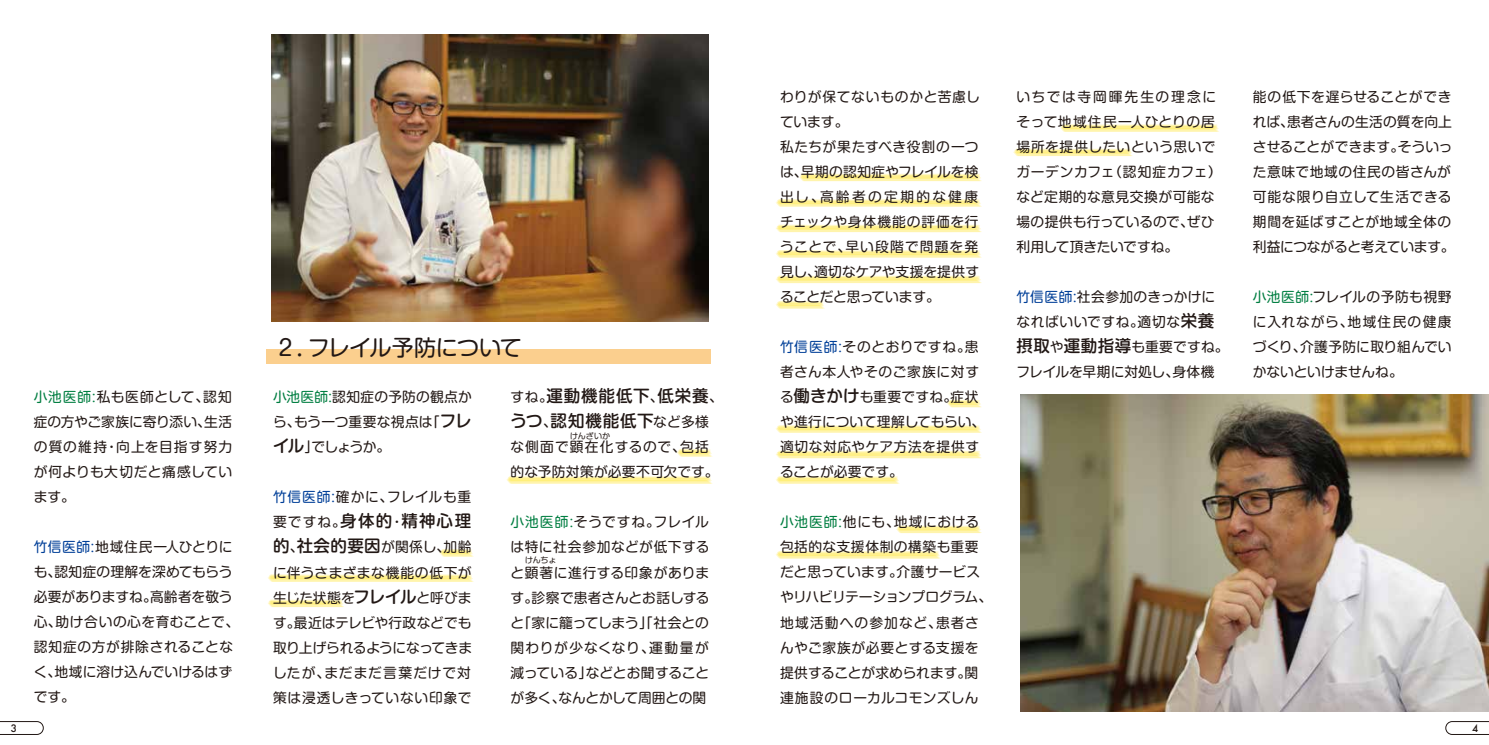
<style>
.page{position:relative;width:1489px;height:745px;background:#fff}
.page>*{position:absolute;margin:0;border:0;box-sizing:border-box;transform-origin:0 0}
.t1{font:22.12px "Shin M Go Pro";letter-spacing:-.02em;color:#221815}
.t2{font:500 16.5px/25px "Shin M Go Pro";letter-spacing:.055em;color:#221815}
.t3{font:13.75px/25px "Shin M Go Pro";letter-spacing:.02em;color:#221815}
.t4{font:13.75px "Shin M Go Pro";letter-spacing:.045em;color:#221815}
.t5{font:500 10px "Futura";color:#221815}
.t6{font:8px "Shin M Go Pro";letter-spacing:-.02em;color:#221815}
.s1{color:#007e41}
.s2{color:#003f98}
.s3{font-weight:500;font-size:16.5px}
.s4{font-weight:400;font-size:13.75px}
</style>
<div class="page">
<svg style="left:0;top:721px;width:44px;height:14px"></svg>
<svg style="left:1445px;top:721px;width:43px;height:14px"></svg>
<div style="left:266px;top:349px;width:444px;height:14px;background:#fbcf8e"></div>
<img style="left:272px;top:34px;width:436px;height:287px">
<img style="left:1020px;top:394px;width:468px;height:316px">
<svg style="left:268px;top:574px;width:205px;height:7px"></svg>
<svg style="left:506px;top:476px;width:206px;height:7px"></svg>
<svg style="left:799px;top:173px;width:182px;height:8px"></svg>
<svg style="left:776px;top:199px;width:205px;height:8px"></svg>
<svg style="left:776px;top:224px;width:205px;height:8px"></svg>
<svg style="left:776px;top:250px;width:205px;height:7px"></svg>
<svg style="left:776px;top:275px;width:205px;height:8px"></svg>
<svg style="left:947px;top:399px;width:34px;height:8px"></svg>
<svg style="left:776px;top:425px;width:205px;height:7px"></svg>
<svg style="left:776px;top:450px;width:205px;height:8px"></svg>
<svg style="left:1060px;top:124px;width:159px;height:8px"></svg>
<svg style="left:1013px;top:148px;width:119px;height:8px"></svg>
<svg style="left:896px;top:525px;width:85px;height:8px"></svg>
<svg style="left:776px;top:551px;width:164px;height:7px"></svg>
<svg style="left:776px;top:476px;width:123px;height:7px"></svg>
<svg style="left:776px;top:301px;width:48px;height:7px"></svg>
<svg style="left:677px;top:449px;width:35px;height:7px"></svg>
<svg style="left:439px;top:549px;width:34px;height:7px"></svg>
<svg style="left:268px;top:599px;width:75px;height:7px"></svg>
<p class="t3" style="left:34px;top:382px;width:200px;text-align:justify"><span class="s1">小池医師:</span>私も医師として、認知症の方やご家族に寄り添い、生活の質の維持・向上を目指す努力が何よりも大切だと痛感しています。</p>
<p class="t3" style="left:34px;top:532px;width:207px"><span class="s2">竹信医師:</span>地域住民一人ひとりにも、認知症の理解を深めてもらう必要がありますね。高齢者を敬う心、助け合いの心を育むことで、認知症の方が排除されることなく、地域に溶け込んでいけるはずです。</p>
<h1 class="t1" style="left:274px;top:330px;width:249px">２．フレイル予防について</h1>
<p class="t3" style="left:273px;top:382px;width:200px;text-align:justify"><span class="s1">小池医師:</span>認知症の予防の観点から、もう一つ重要な視点は「<span class="s3">フレイル</span>」でしょうか。</p>
<p class="t4" style="left:273px;top:486px;width:200px"><span class="s2">竹信医師:</span>確かに、フレイルも重</p>
<p class="t2" style="left:273px;top:506px;width:200px"><span class="s4">要ですね。</span>身体的<span class="s4">・</span>精神心理</p>
<p class="t3" style="left:273px;top:532px;width:201px;text-align:justify"><span class="s3">的</span>、<span class="s3">社会的要因</span>が関係し、加齢に伴うさまざまな機能の低下が生じた状態を<span class="s3">フレイル</span>と呼びます。最近はテレビや行政などでも取り上げられるようになってきましたが、まだまだ言葉だけで対策は浸透しきっていない印象で</p>
<p class="t2" style="left:510px;top:381px;width:214px"><span class="s4">すね。</span>運動機能低下<span class="s4">、</span>低栄養<span class="s4">、</span>うつ<span class="s4">、</span>認知機能低下<span class="s4">など多様</span></p>
<p class="t3" style="left:510px;top:432px;width:210px">な側面で顕在化するので、包括的な予防対策が必要不可欠です。</p>
<p class="t3" style="left:510px;top:507px;width:200px;text-align:justify"><span class="s1">小池医師:</span>そうですね。フレイルは特に社会参加などが低下すると顕著に進行する印象があります。診察で患者さんとお話しすると「家に籠ってしまう」「社会との関わりが少なくなり、運動量が減っている」などとお聞することが多く、なんとかして周囲との関</p>
<p class="t6" style="left:570px;top:429px;width:42px">けんざいか</p>
<p class="t6" style="left:525px;top:553px;width:33px">けんちょ</p>
<p class="t3" style="left:780px;top:82px;width:201px">わりが保てないものかと苦慮しています。<br>私たちが果たすべき役割の一つは、早期の認知症やフレイルを検出し、高齢者の定期的な健康チェックや身体機能の評価を行うことで、早い段階で問題を発見し、適切なケアや支援を提供することだと思っています。</p>
<p class="t3" style="left:780px;top:332px;width:207px"><span class="s2">竹信医師:</span>そのとおりですね。患者さん本人やそのご家族に対する<span class="s3">働きかけ</span>も重要ですね。症状や進行について理解してもらい、適切な対応やケア方法を提供することが必要です。</p>
<p class="t3" style="left:780px;top:507px;width:214px"><span class="s1">小池医師:</span>他にも、地域における包括的な支援体制の構築も重要だと思っています。介護サービスやリハビリテーションプログラム、地域活動への参加など、患者さんやご家族が必要とする支援を提供することが求められます。関連施設のローカルコモンズしん</p>
<p class="t3" style="left:1016px;top:82px;width:207px">いちでは寺岡暉先生の理念にそって地域住民一人ひとりの居場所を提供したいという思いでガーデンカフェ（認知症カフェ）など定期的な意見交換が可能な場の提供も行っているので、ぜひ利用して頂きたいですね。</p>
<p class="t3" style="left:1016px;top:282px;width:214px"><span class="s2">竹信医師:</span>社会参加のきっかけになればいいですね。適切な<span class="s3">栄養摂取</span>や<span class="s3">運動指導</span>も重要ですね。フレイルを早期に対処し、身体機</p>
<p class="t3" style="left:1252px;top:82px;width:203px">能の低下を遅らせることができれば、患者さんの生活の質を向上させることができます。そういった意味で地域の住民の皆さんが可能な限り自立して生活できる期間を延ばすことが地域全体の利益につながると考えています。</p>
<p class="t3" style="left:1252px;top:282px;width:200px;text-align:justify"><span class="s1">小池医師:</span>フレイルの予防も視野に入れながら、地域住民の健康づくり、介護予防に取り組んでいかないといけませんね。</p>
<p class="t5" style="left:11px;top:721px;width:8px">3</p>
<p class="t5" style="left:1471px;top:721px;width:8px">4</p>
</div>
